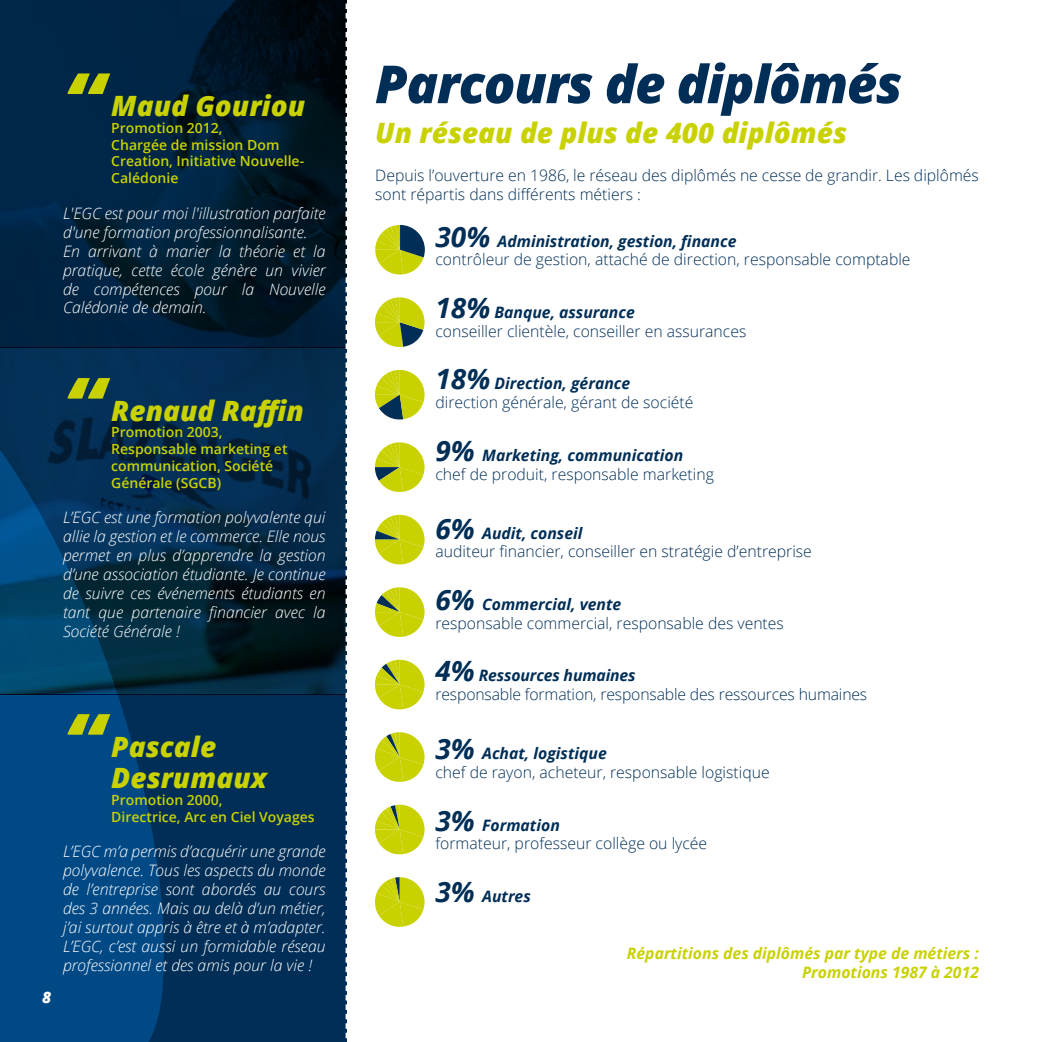
<style>
.page{position:relative;width:1042px;height:1042px;background:#fff}
.page>*{position:absolute;margin:0;border:0;box-sizing:border-box;transform-origin:0 0}
.t1{font:italic 800 84px "Open Sans";color:#c9d200}
.t2{font:italic 800 52.5px "Open Sans";letter-spacing:-.025em;color:#002e57}
.t3{font:italic 800 28px/31.5px "Open Sans";color:#c9d200}
.t4{font:300 15.75px/18.9px "Open Sans";color:#002e57}
.t5{font:italic 300 15.75px/18.9px "Open Sans";color:#fff;text-align:justify}
.t6{font:italic 700 15.75px/18.9px "Open Sans";color:#c9d200;text-align:right}
.t7{font:italic 700 15.75px "Open Sans";color:#002e57}
.t8{font:italic 800 15.75px "Open Sans";color:#fff}
.t9{font:600 14px/16.8px "Open Sans";color:#c9d200}
.s1{font-weight:700;font-style:italic;font-size:28px}
.s2{font-weight:700;font-style:italic}
.s3{font-size:28px}
</style>
<div class="page">
<svg style="left:0;top:0;width:346px;height:347px;background:#001d34"></svg>
<div style="left:0;top:694px;width:347px;height:348px;background:#002e57"></div>
<svg style="left:166px;top:347px;width:180px;height:347px;background:#02253f"></svg>
<svg style="left:0;top:227px;width:166px;height:815px;background:#013966"></svg>
<svg style="left:346px;top:0;width:1px;height:1039px"></svg>
<svg style="left:375px;top:297px;width:49px;height:50px"></svg>
<svg style="left:375px;top:370px;width:49px;height:50px"></svg>
<svg style="left:375px;top:442px;width:49px;height:50px"></svg>
<svg style="left:375px;top:515px;width:49px;height:50px"></svg>
<svg style="left:375px;top:587px;width:49px;height:50px"></svg>
<svg style="left:375px;top:660px;width:49px;height:50px"></svg>
<svg style="left:375px;top:732px;width:49px;height:50px"></svg>
<svg style="left:375px;top:805px;width:49px;height:50px"></svg>
<svg style="left:375px;top:877px;width:49px;height:50px"></svg>
<svg style="left:375px;top:225px;width:50px;height:50px"></svg>
<h1 class="t1" style="left:63px;top:39px;width:42px">‘‘</h1>
<h3 class="t3" style="left:111px;top:89px;width:195px">Maud Gouriou</h3>
<p class="t9" style="left:111px;top:119px;width:194px">Promotion 2012,<br>Chargée de mission Dom<br>Creation, Initiative Nouvelle-<br>Calédonie</p>
<p class="t5" style="left:63px;top:203px;width:264px;text-align:left">L'EGC est pour moi l'illustration parfaite d'une formation professionnalisante.<br>En arrivant à marier la théorie et la pratique, cette école génère un vivier de compétences pour la Nouvelle Calédonie de demain.</p>
<h1 class="t1" style="left:63px;top:344px;width:42px">‘‘</h1>
<h3 class="t3" style="left:111px;top:393px;width:194px">Renaud Raffin</h3>
<p class="t9" style="left:111px;top:423px;width:178px">Promotion 2003,<br>Responsable marketing et communication, Société<br>Générale (SGCB)</p>
<p class="t5" style="left:63px;top:508px;width:264px">L’EGC est une formation polyvalente qui allie la gestion et le commerce. Elle nous permet en plus d’apprendre la gestion d’une association étudiante. Je continue de suivre ces événements étudiants en tant que partenaire financier avec la Société Générale !</p>
<p class="t8" style="left:42px;top:985px;width:11px">8</p>
<h1 class="t1" style="left:63px;top:680px;width:42px">‘‘</h1>
<h3 class="t3" style="left:111px;top:729px;width:157px">Pascale<br>Desrumaux</h3>
<p class="t9" style="left:111px;top:791px;width:205px">Promotion 2000,<br>Directrice, Arc en Ciel Voyages</p>
<p class="t5" style="left:63px;top:842px;width:264px">L’EGC m’a permis d’acquérir une grande polyvalence. Tous les aspects du monde de l’entreprise sont abordés au cours des 3 années. Mais au delà d’un métier, j’ai surtout appris à être et à m’adapter.<br>L’EGC, c’est aussi un formidable réseau professionnel et des amis pour la vie !</p>
<h2 class="t2" style="left:375px;top:44px;width:529px">Parcours de diplômés</h2>
<h3 class="t3" style="left:375px;top:116px;width:473px">Un réseau de plus de 400 diplômés</h3>
<p class="t4" style="left:375px;top:166px;width:605px">Depuis l’ouverture en 1986, le réseau des diplômés ne cesse de grandir. Les diplômés sont répartis dans différents métiers :</p>
<p class="t4" style="left:435px;top:231px;width:476px"><span class="s1">30%</span> <span class="s2">Administration, gestion, finance<br></span>contrôleur de gestion, attaché de direction, responsable comptable</p>
<p class="t4" style="left:435px;top:302px;width:312px"><span class="s1">18%</span> <span class="s2">Banque, assurance<br></span>conseiller clientèle, conseiller en assurances</p>
<p class="t4" style="left:435px;top:374px;width:259px"><span class="s1">18%</span> <span class="s2">Direction, gérance </span>direction générale, gérant de société</p>
<p class="t4" style="left:435px;top:445px;width:280px"><span class="s1">9%</span> <span class="s2">Marketing, communication </span>chef de produit, responsable marketing</p>
<p class="t4" style="left:435px;top:523px;width:378px"><span class="s1">6%</span> <span class="s2">Audit, conseil<br></span>auditeur financier, conseiller en stratégie d’entreprise</p>
<p class="t4" style="left:435px;top:594px;width:350px"><span class="s1">6%</span> <span class="s2">Commercial, vente<br></span>responsable commercial, responsable des ventes</p>
<p class="t4" style="left:435px;top:666px;width:433px"><span class="s1">4%</span> <span class="s2">Ressources humaines<br></span>responsable formation, responsable des ressources humaines</p>
<p class="t4" style="left:435px;top:743px;width:336px"><span class="s1">3%</span> <span class="s2">Achat, logistique<br></span>chef de rayon, acheteur, responsable logistique</p>
<p class="t4" style="left:435px;top:815px;width:273px"><span class="s1">3%</span> <span class="s2">Formation<br></span>formateur, professeur collège ou lycée</p>
<p class="t7" style="left:435px;top:885px;width:97px"><span class="s3">3%</span> Autres</p>
<p class="t6" style="left:627px;top:943px;width:354px">Répartitions des diplômés par type de métiers :<br>Promotions 1987 à 2012</p>
</div>
